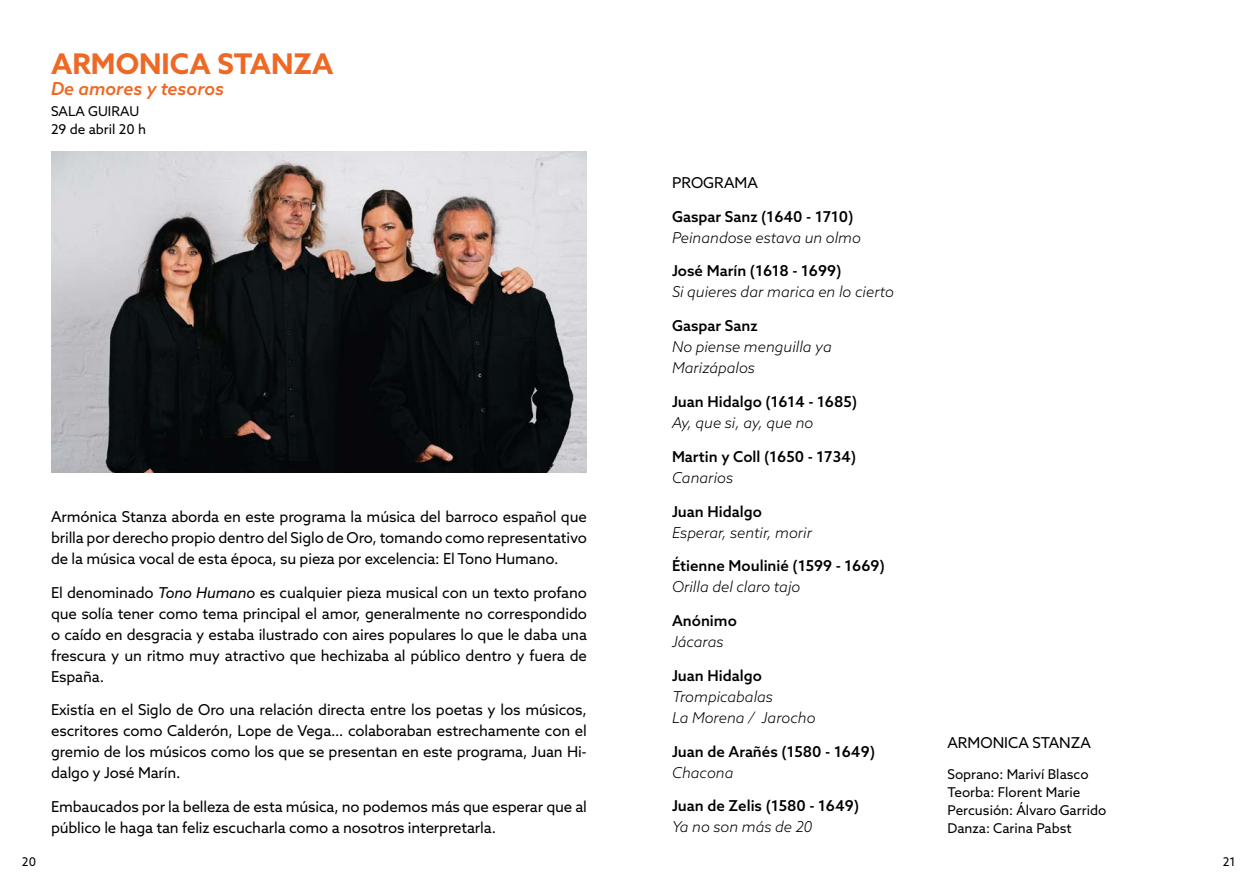
<style>
.page{position:relative;width:1259px;height:893px;background:#fff}
.page>*{position:absolute;margin:0;border:0;box-sizing:border-box;transform-origin:0 0}
.t1{font:700 28.5px "Azo Sans";color:#ed6925}
.t2{font:italic 500 18px "Azo Sans";color:#ed6925}
.t3{font:15px/21px "Azo Sans";letter-spacing:-.01em;color:#000;text-align:justify}
.t4{font:italic 300 15px/21px "Azo Sans";color:#000}
.t5{font:500 15px "Azo Sans";color:#000}
.t6{font:13.5px/18px "Azo Sans";color:#000}
.t7{font:12px "Azo Sans";color:#000}
.s1{font-style:italic}
</style>
<div class="page">
<img style="left:51px;top:152px;width:536px;height:321px">
<h1 class="t1" style="left:51px;top:44px;width:284px">ARMONICA STANZA</h1>
<p class="t2" style="left:51px;top:76px;width:175px">De amores y tesoros</p>
<p class="t6" style="left:51px;top:102px;width:97px">SALA GUIRAU<br>29 de abril 20 h</p>
<p class="t3" style="left:51px;top:506px;width:537px">Armónica Stanza aborda en este programa la música del barroco español que brilla por derecho propio dentro del Siglo de Oro, tomando como representativo de la música vocal de esta época, su pieza por excelencia: El Tono Humano.</p>
<p class="t3" style="left:51px;top:581px;width:537px">El denominado <span class="s1">Tono Humano</span> es cualquier pieza musical con un texto profano que solía tener como tema principal el amor, generalmente no correspondido o caído en desgracia y estaba ilustrado con aires populares lo que le daba una frescura y un ritmo muy atractivo que hechizaba al público dentro y fuera de España.</p>
<p class="t3" style="left:51px;top:699px;width:537px">Existía en el Siglo de Oro una relación directa entre los poetas y los músicos, escritores como Calderón, Lope de Vega… colaboraban estrechamente con el gremio de los músicos como los que se presentan en este programa, Juan Hi&shy;dalgo y José Marín.</p>
<p class="t3" style="left:51px;top:796px;width:537px">Embaucados por la belleza de esta música, no podemos más que esperar que al público le haga tan feliz escucharla como a nosotros interpretarla.</p>
<p class="t3" style="left:672px;top:172px;width:87px">PROGRAMA</p>
<p class="t5" style="left:672px;top:206px;width:183px">Gaspar Sanz (1640 - 1710)</p>
<p class="t4" style="left:672px;top:227px;width:190px">Peinandose estava un olmo</p>
<p class="t5" style="left:672px;top:261px;width:171px">José Marín (1618 - 1699)</p>
<p class="t4" style="left:672px;top:281px;width:223px">Si quieres dar marica en lo cierto</p>
<p class="t5" style="left:672px;top:316px;width:87px">Gaspar Sanz</p>
<p class="t4" style="left:672px;top:336px;width:161px">No piense menguilla ya<br>Marizápalos</p>
<p class="t5" style="left:672px;top:392px;width:187px">Juan Hidalgo (1614 - 1685)</p>
<p class="t4" style="left:672px;top:412px;width:143px">Ay, que si, ay, que no</p>
<p class="t5" style="left:672px;top:446px;width:186px">Martin y Coll (1650 - 1734)</p>
<p class="t4" style="left:672px;top:467px;width:63px">Canarios</p>
<p class="t5" style="left:672px;top:501px;width:91px">Juan Hidalgo</p>
<p class="t4" style="left:672px;top:521px;width:142px">Esperar, sentir, morir</p>
<p class="t5" style="left:672px;top:556px;width:214px">Étienne Moulinié (1599 - 1669)</p>
<p class="t4" style="left:672px;top:576px;width:130px">Orilla del claro tajo</p>
<p class="t5" style="left:672px;top:611px;width:66px">Anónimo</p>
<p class="t4" style="left:672px;top:631px;width:53px">Jácaras</p>
<p class="t5" style="left:672px;top:665px;width:91px">Juan Hidalgo</p>
<p class="t4" style="left:672px;top:686px;width:145px">Trompicabalas<br>La Morena / Jarocho</p>
<p class="t5" style="left:672px;top:741px;width:205px">Juan de Arañés (1580 - 1649)</p>
<p class="t4" style="left:672px;top:761px;width:63px">Chacona</p>
<p class="t5" style="left:672px;top:796px;width:189px">Juan de Zelis (1580 - 1649)</p>
<p class="t4" style="left:672px;top:816px;width:142px">Ya no son más de 20</p>
<p class="t3" style="left:947px;top:732px;width:145px">ARMONICA STANZA</p>
<p class="t6" style="left:947px;top:765px;width:160px">Soprano: Mariví Blasco<br>Teorba: Florent Marie<br>Percusión: Álvaro Garrido<br>Danza: Carina Pabst</p>
<p class="t7" style="left:22px;top:854px;width:16px">20</p>
<p class="t7" style="left:1222px;top:854px;width:14px">21</p>
</div>
